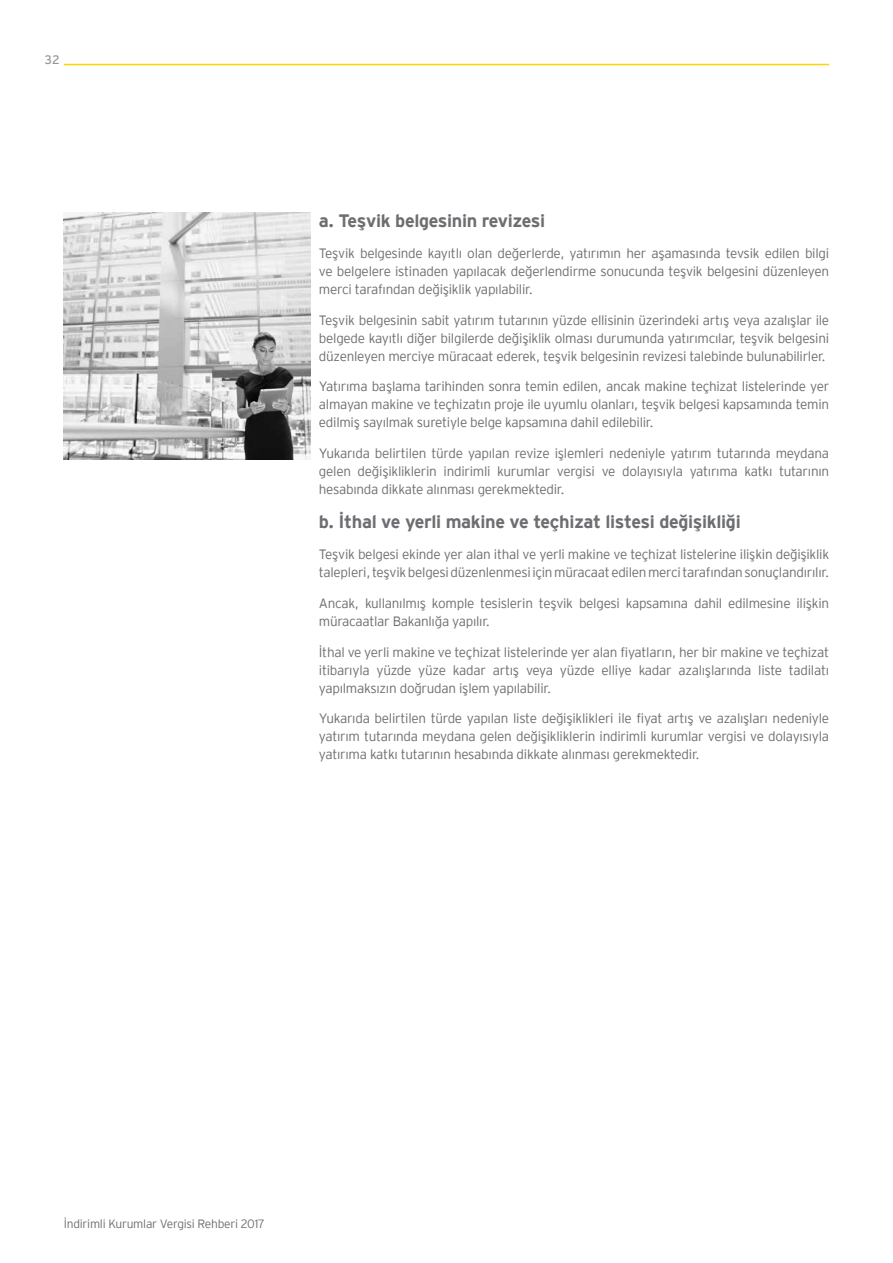
<style>
.page{position:relative;width:893px;height:1263px;background:#fff}
.page>*{position:absolute;margin:0;border:0;box-sizing:border-box;transform-origin:0 0}
.t1{font:700 18px "EY Interstate";letter-spacing:-.02em;color:#6d6e71}
.t2{font:300 13.5px/18px "EY Interstate";letter-spacing:-.02em;color:#6d6e71;text-align:justify}
.t3{font:12.3px "EY Interstate";color:#939598}
.t4{font:300 12px "EY Interstate";letter-spacing:-.02em;color:#6d6e71}
</style>
<div class="page">
<hr style="left:64px;top:64px;width:765px;height:1px;background:#ffd400">
<img style="left:64px;top:213px;width:246px;height:246px">
<p class="t3" style="left:45px;top:51px;width:17px">32</p>
<h1 class="t1" style="left:319px;top:208px;width:228px">a. Teşvik belgesinin revizesi</h1>
<p class="t2" style="left:319px;top:243px;width:512px">Teşvik belgesinde kayıtlı olan değerlerde, yatırımın her aşamasında tevsik edilen bilgi ve belgelere istinaden yapılacak değerlendirme sonucunda teşvik belgesini düzenleyen merci tarafından değişiklik yapılabilir.</p>
<p class="t2" style="left:319px;top:310px;width:512px">Teşvik belgesinin sabit yatırım tutarının yüzde ellisinin üzerindeki artış veya azalışlar ile belgede kayıtlı diğer bilgilerde değişiklik olması durumunda yatırımcılar, teşvik belgesini düzenleyen merciye müracaat ederek, teşvik belgesinin revizesi talebinde bulunabilirler.</p>
<p class="t2" style="left:319px;top:377px;width:512px">Yatırıma başlama tarihinden sonra temin edilen, ancak makine teçhizat listelerinde yer almayan makine ve teçhizatın proje ile uyumlu olanları, teşvik belgesi kapsamında temin edilmiş sayılmak suretiyle belge kapsamına dahil edilebilir.</p>
<p class="t2" style="left:319px;top:443px;width:512px">Yukarıda belirtilen türde yapılan revize işlemleri nedeniyle yatırım tutarında meydana gelen değişikliklerin indirimli kurumlar vergisi ve dolayısıyla yatırıma katkı tutarının hesabında dikkate alınması gerekmektedir.</p>
<h1 class="t1" style="left:319px;top:509px;width:423px">b. İthal ve yerli makine ve teçhizat listesi değişikliği</h1>
<p class="t2" style="left:319px;top:545px;width:512px">Teşvik belgesi ekinde yer alan ithal ve yerli makine ve teçhizat listelerine ilişkin değişiklik talepleri, teşvik belgesi düzenlenmesi için müracaat edilen merci tarafından sonuçlandırılır.</p>
<p class="t2" style="left:319px;top:593px;width:512px">Ancak, kullanılmış komple tesislerin teşvik belgesi kapsamına dahil edilmesine ilişkin müracaatlar Bakanlığa yapılır.</p>
<p class="t2" style="left:319px;top:642px;width:512px">İthal ve yerli makine ve teçhizat listelerinde yer alan fiyatların, her bir makine ve teçhizat itibarıyla yüzde yüze kadar artış veya yüzde elliye kadar azalışlarında liste tadilatı yapılmaksızın doğrudan işlem yapılabilir.</p>
<p class="t2" style="left:319px;top:709px;width:512px">Yukarıda belirtilen türde yapılan liste değişiklikleri ile fiyat artış ve azalışları nedeniyle yatırım tutarında meydana gelen değişikliklerin indirimli kurumlar vergisi ve dolayısıyla yatırıma katkı tutarının hesabında dikkate alınması gerekmektedir.</p>
<p class="t4" style="left:64px;top:1215px;width:203px">İndirimli Kurumlar Vergisi Rehberi 2017</p>
</div>
